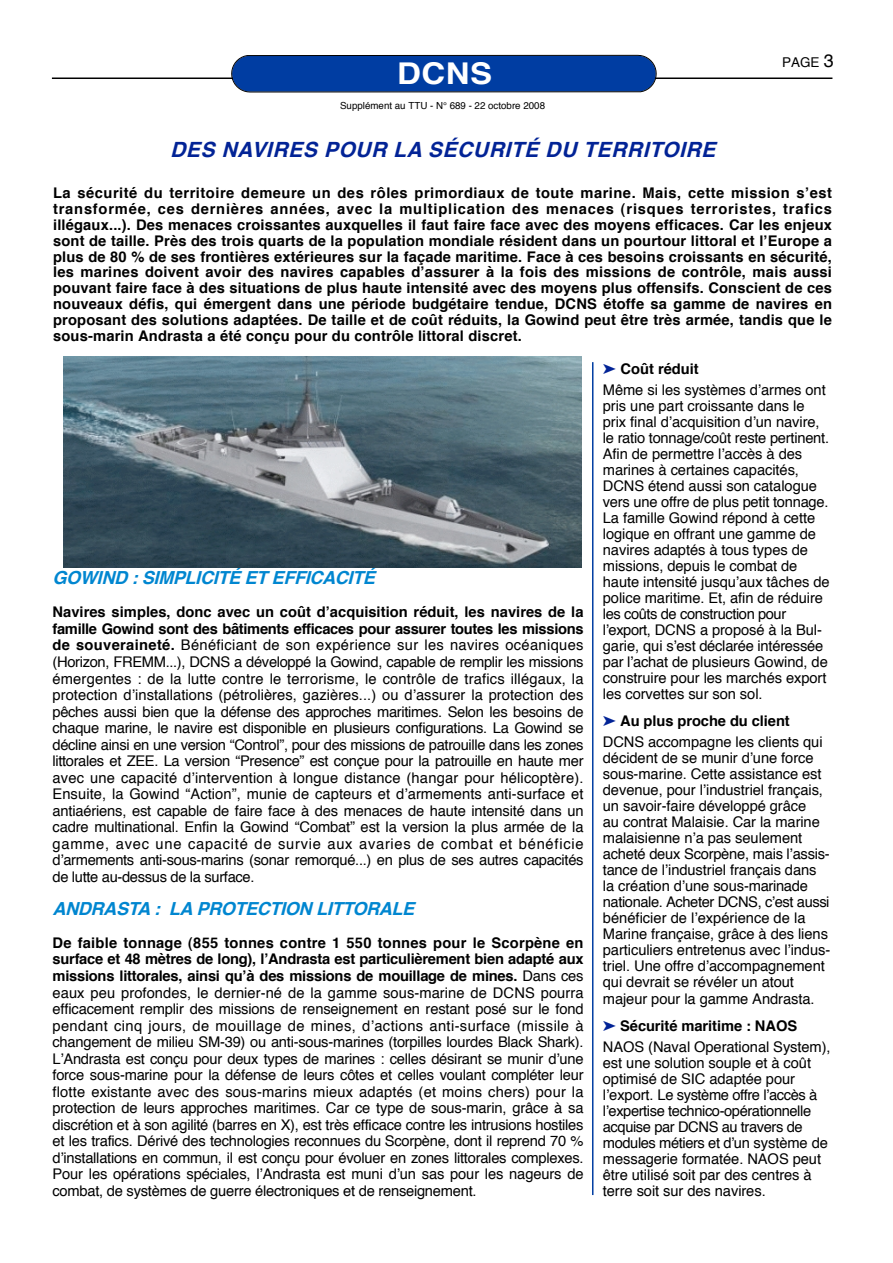
<style>
.page{position:relative;width:893px;height:1263px;background:#fff}
.page>*{position:absolute;margin:0;border:0;box-sizing:border-box;transform-origin:0 0}
.t1{font:700 30px "Helvetica";color:#fff;scale:1.1 1}
.t2{font:italic 700 21px "Helvetica";color:#022396}
.t3{font:italic 700 18px "Helvetica";color:#0086d0}
.t4{font:14.7px/16px "Helvetica";letter-spacing:-.005em;color:#000}
.t5{font:700 14.7px/15.9px "Helvetica";letter-spacing:.01em;color:#000;text-align:justify}
.t6{font:13.5px "Helvetica";color:#000}
.t7{font:9.75px "Helvetica";color:#000}
.s1{font-size:18px}
.s2{font-weight:700}
.s3{color:#022396}
</style>
<div class="page">
<svg style="left:51px;top:54px;width:782px;height:39px"></svg>
<hr style="left:592px;top:362px;width:1px;height:833px;background:#003da2">
<img style="left:64px;top:357px;width:517px;height:210px">
<h1 class="t1" style="left:397px;top:61px;width:88px">DCNS</h1>
<p class="t7" style="left:340px;top:102px;width:206px">Supplément au TTU - N° 689 - 22 octobre 2008</p>
<p class="t6" style="left:782px;top:57px;width:53px">PAGE <span class="s1">3</span></p>
<h2 class="t2" style="left:170px;top:140px;width:552px">DES NAVIRES POUR LA SÉCURITÉ DU TERRITOIRE</h2>
<p class="t5" style="left:53px;top:186px;width:780px">La sécurité du territoire demeure un des rôles primordiaux de toute marine. Mais, cette mission s’est transformée, ces dernières années, avec la multiplication des menaces (risques terroristes, trafics illégaux...). Des menaces croissantes auxquelles il faut faire face avec des moyens efficaces. Car les enjeux sont de taille. Près des trois quarts de la population mondiale résident dans un pourtour littoral et l’Europe a plus de 80 % de ses frontières extérieures sur la façade maritime. Face à ces besoins croissants en sécurité, les marines doivent avoir des navires capables d’assurer à la fois des missions de contrôle, mais aussi pouvant faire face à des situations de plus haute intensité avec des moyens plus offensifs. Conscient de ces nouveaux défis, qui émergent dans une période budgétaire tendue, DCNS étoffe sa gamme de navires en proposant des solutions adaptées. De taille et de coût réduits, la Gowind peut être très armée, tandis que le sous-marin Andrasta a été conçu pour du contrôle littoral discret.</p>
<p class="t3" style="left:53px;top:570px;width:324px">GOWIND : SIMPLICITÉ ET EFFICACITÉ</p>
<p class="t4" style="left:53px;top:605px;width:532px;line-height:16.5px;text-align:justify"><span class="s2">Navires simples, donc avec un coût d’acquisition réduit, les navires de la famille Gowind sont des bâtiments efficaces pour assurer toutes les missions de souveraineté.</span> Bénéficiant de son expérience sur les navires océaniques (Horizon, FREMM...), DCNS a développé la Gowind, capable de remplir les missions émergentes : de la lutte contre le terrorisme, le contrôle de trafics illégaux, la protection d’installations (pétrolières, gazières...) ou d’assurer la protection des pêches aussi bien que la défense des approches maritimes. Selon les besoins de chaque marine, le navire est disponible en plusieurs configurations. La Gowind se décline ainsi en une version “Control”, pour des missions de patrouille dans les zones littorales et ZEE. La version “Presence” est conçue pour la patrouille en haute mer avec une capacité d’intervention à longue distance (hangar pour hélicoptère).<br>Ensuite, la Gowind “Action”, munie de capteurs et d’armements anti-surface et antiaériens, est capable de faire face à des menaces de haute intensité dans un cadre multinational. Enfin la Gowind “Combat” est la version la plus armée de la gamme, avec une capacité de survie aux avaries de combat et bénéficie d’armements anti-sous-marins (sonar remorqué...) en plus de ses autres capacités de lutte au-dessus de la surface.</p>
<p class="t3" style="left:53px;top:901px;width:368px">ANDRASTA : LA PROTECTION LITTORALE</p>
<p class="t4" style="left:53px;top:936px;width:532px;line-height:16.5px;text-align:justify"><span class="s2">De faible tonnage (855 tonnes contre 1 550 tonnes pour le Scorpène en surface et 48 mètres de long), l’Andrasta est particulièrement bien adapté aux missions littorales, ainsi qu’à des missions de mouillage de mines.</span> Dans ces eaux peu profondes, le dernier-né de la gamme sous-marine de DCNS pourra efficacement remplir des missions de renseignement en restant posé sur le fond pendant cinq jours, de mouillage de mines, d’actions anti-surface (missile à changement de milieu SM-39) ou anti-sous-marines (torpilles lourdes Black Shark).<br>L’Andrasta est conçu pour deux types de marines : celles désirant se munir d’une force sous-marine pour la défense de leurs côtes et celles voulant compléter leur flotte existante avec des sous-marins mieux adaptés (et moins chers) pour la protection de leurs approches maritimes. Car ce type de sous-marin, grâce à sa discrétion et à son agilité (barres en X), est très efficace contre les intrusions hostiles et les trafics. Dérivé des technologies reconnues du Scorpène, dont il reprend 70 % d’installations en commun, il est conçu pour évoluer en zones littorales complexes.<br>Pour les opérations spéciales, l’Andrasta est muni d’un sas pour les nageurs de combat, de systèmes de guerre électroniques et de renseignement.</p>
<p class="t4" style="left:603px;top:359px;width:224px;line-height:20.9px"><span class="s3">➤</span> <span class="s2">Coût réduit<br></span>Même si les systèmes d’armes ont</p>
<p class="t4" style="left:603px;top:399px;width:228px">pris une part croissante dans le prix final d’acquisition d’un navire, le ratio tonnage/coût reste pertinent.<br>Afin de permettre l’accès à des marines à certaines capacités, DCNS étend aussi son catalogue vers une offre de plus petit tonnage.<br>La famille Gowind répond à cette logique en offrant une gamme de navires adaptés à tous types de missions, depuis le combat de haute intensité jusqu’aux tâches de police maritime. Et, afin de réduire les coûts de construction pour l’export, DCNS a proposé à la Bul&shy;garie, qui s’est déclarée intéressée par l’achat de plusieurs Gowind, de construire pour les marchés export les corvettes sur son sol.</p>
<p class="t4" style="left:603px;top:712px;width:221px;line-height:20.9px"><span class="s3">➤</span> <span class="s2">Au plus proche du client<br></span>DCNS accompagne les clients qui</p>
<p class="t4" style="left:603px;top:751px;width:229px">décident de se munir d’une force sous-marine. Cette assistance est devenue, pour l’industriel français, un savoir-faire développé grâce<br>au contrat Malaisie. Car la marine malaisienne n’a pas seulement acheté deux Scorpène, mais l’assis&shy;tance de l’industriel français dans la création d’une sous-marinade nationale. Acheter DCNS, c’est aussi bénéficier de l’expé rience de la Marine française, grâce à des liens particuliers entretenus avec l’indus&shy;triel. Une offre d’accompagnement qui devrait se révéler un atout majeur pour la gamme Andrasta.</p>
<p class="t4" style="left:603px;top:1016px;width:229px;line-height:20.9px"><span class="s3">➤</span> <span class="s2">Sécurité maritime : NAOS<br></span>NAOS (Naval Operational System),</p>
<p class="t4" style="left:603px;top:1056px;width:227px">est une solution souple et à coût optimisé de SIC adaptée pour l’export. Le système offre l’accès à l’expertise technico-opérationnelle acquise par DCNS au travers de modules métiers et d’un système de messagerie formatée. NAOS peut être utilisé soit par des centres à terre soit sur des navires.</p>
</div>
